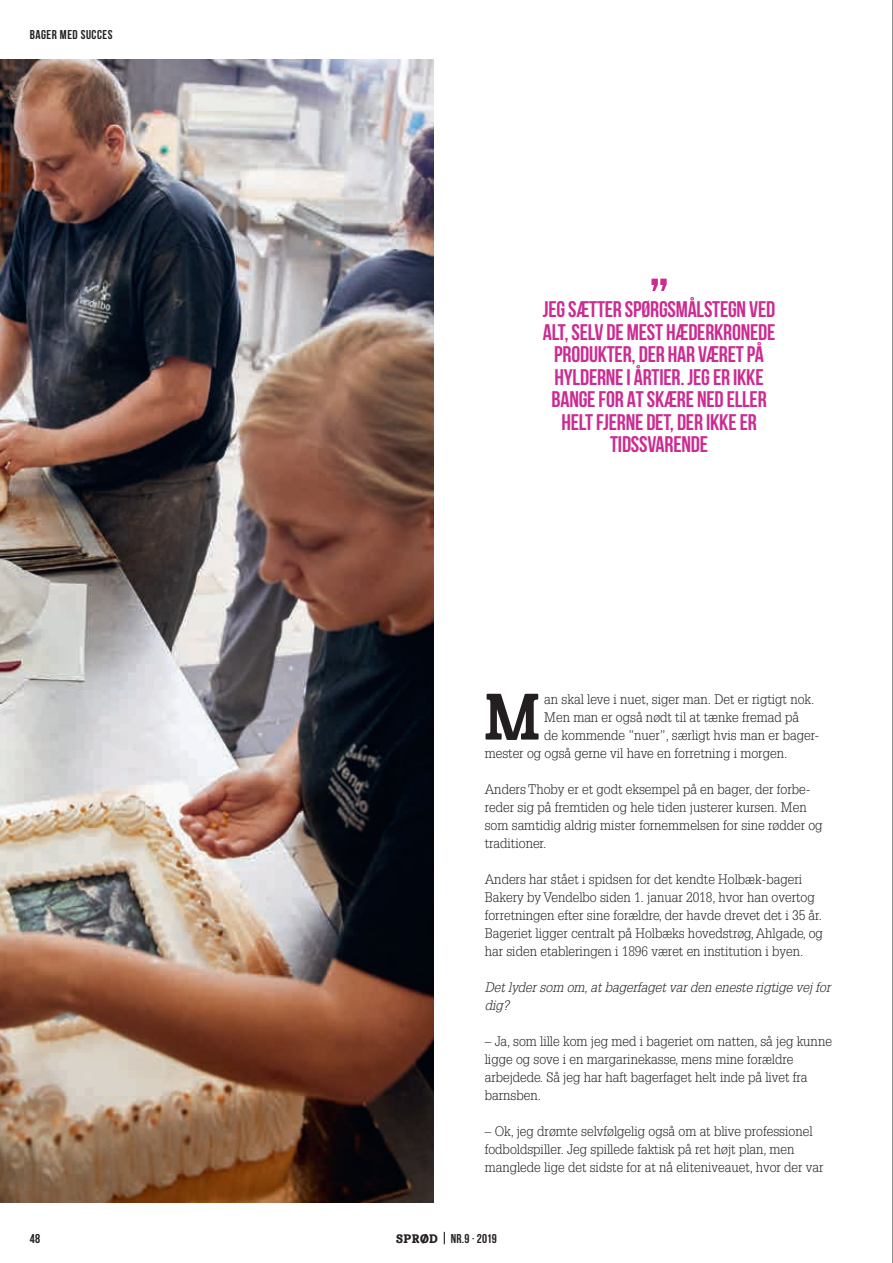
<style>
.page{position:relative;width:893px;height:1263px;background:#fff}
.page>*{position:absolute;margin:0;border:0;box-sizing:border-box;transform-origin:0 0}
.t1{font:63.45px "Cabrito Con Bol";color:#231f20}
.t2{font:700 60px "Bebas Neue";color:#cb2c92}
.t3{font:700 22.5px/22.5px "Bebas Neue";letter-spacing:-.01em;color:#cb2c92;text-align:center}
.t4{font:300 13.5px/18px "Glypha LT Std";color:#231f20}
.t5{font:italic 300 13.5px/18px "Glypha LT Std";color:#231f20}
.t6{font:700 12.75px "Bebas Neue";letter-spacing:.04em;color:#231f20}
.s1{font-family:"Cabrito Con Ex B";font-weight:400;font-size:12px}
</style>
<div class="page">
<img style="left:0;top:60px;width:434px;height:1143px">
<svg style="left:444px;top:1232px;width:1px;height:12px"></svg>
<hr style="left:892px;top:0;width:1px;height:1263px;background:#231f20">
<p class="t6" style="left:30px;top:28px;width:84px">BAGER MED SUCCES</p>
<h2 class="t2" style="left:649px;top:267px;width:21px">”</h2>
<h3 class="t3" style="left:543px;top:298px;width:234px">JEG SÆTTER SPØRGSMÅLSTEGN VED<br>ALT, SELV DE MEST HÆDERKRONEDE<br>PRODUKTER, DER HAR VÆRET PÅ<br>HYLDERNE I ÅRTIER. JEG ER IKKE<br>BANGE FOR AT SKÆRE NED ELLER<br>HELT FJERNE DET, DER IKKE ER<br>TIDSSVARENDE</h3>
<h1 class="t1" style="left:484px;top:677px;width:58px">M</h1>
<p class="t4" style="left:544px;top:690px;width:272px">an skal leve i nuet, siger man. Det er rigtigt nok.</p>
<p class="t4" style="left:544px;top:708px;width:256px">Men man er også nødt til at tænke fremad på</p>
<p class="t4" style="left:544px;top:726px;width:276px">de kommende ”nuer”, særligt hvis man er bager-</p>
<p class="t4" style="left:485px;top:744px;width:304px">mester og også gerne vil have en forretning i morgen.</p>
<p class="t4" style="left:485px;top:780px;width:339px">Anders Thoby er et godt eksempel på en bager, der forbe&shy;reder sig på fremtiden og hele tiden justerer kursen. Men som samtidig aldrig mister fornemmelsen for sine rødder og traditioner.</p>
<p class="t4" style="left:485px;top:870px;width:340px">Anders har stået i spidsen for det kendte Holbæk-bageri Bakery by Vendelbo siden 1. januar 2018, hvor han overtog forretningen efter sine forældre, der havde drevet det i 35 år.<br>Bageriet ligger centralt på Holbæks hovedstrøg, Ahlgade, og har siden etableringen i 1896 været en institution i byen.</p>
<p class="t5" style="left:485px;top:978px;width:347px">Det lyder som om, at bagerfaget var den eneste rigtige vej for dig?</p>
<p class="t4" style="left:485px;top:1032px;width:349px">– Ja, som lille kom jeg med i bageriet om natten, så jeg kunne ligge og sove i en margarinekasse, mens mine forældre arbejdede. Så jeg har haft bagerfaget helt inde på livet fra barnsben.</p>
<p class="t4" style="left:485px;top:1122px;width:340px">– Ok, jeg drømte selvfølgelig også om at blive professionel fodboldspiller. Jeg spillede faktisk på ret højt plan, men manglede lige det sidste for at nå eliteniveauet, hvor der var</p>
<p class="t6" style="left:30px;top:1231px;width:12px">48</p>
<p class="t6" style="left:396px;top:1231px;width:102px"><span class="s1">SPRØD</span> nr.9 · 2019</p>
</div>
